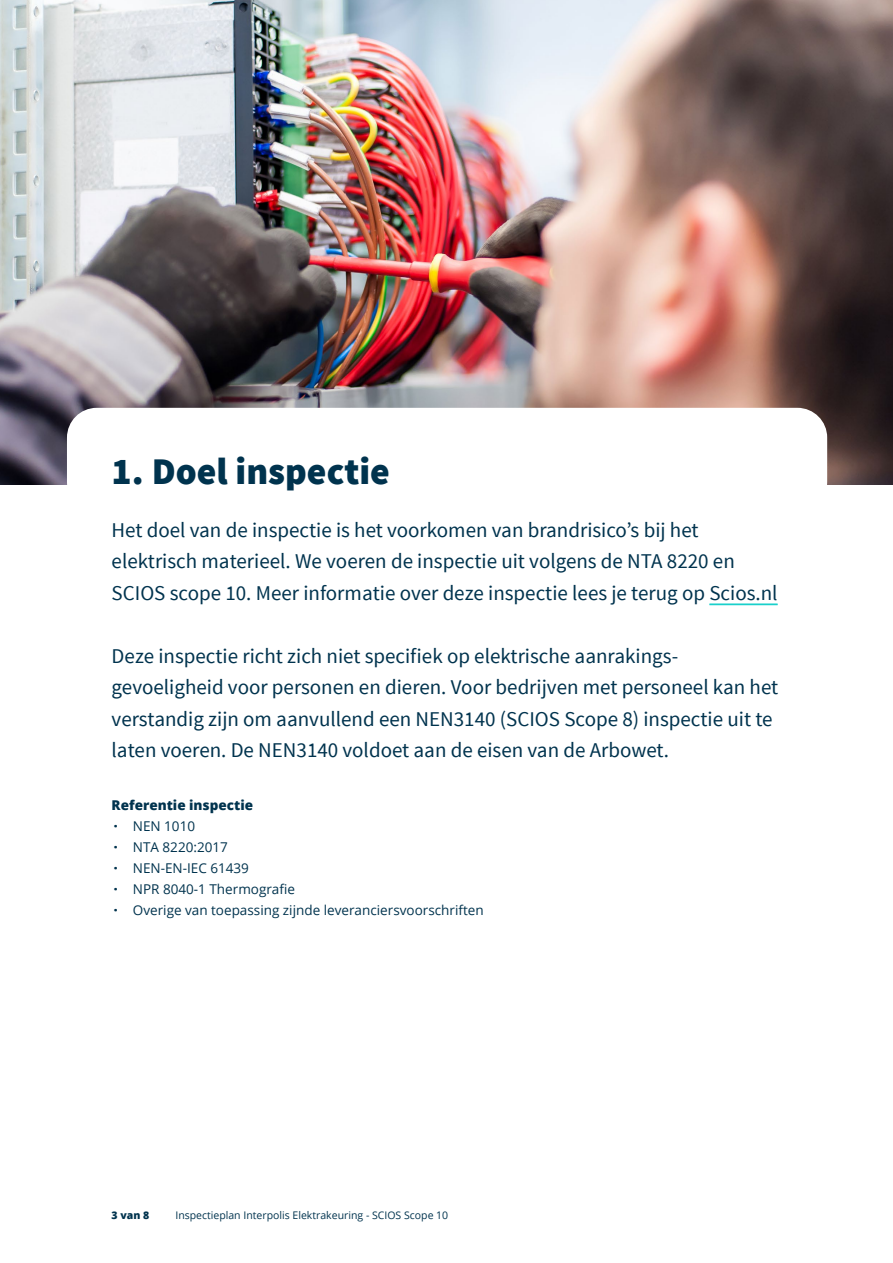
<style>
.page{position:relative;width:893px;height:1263px;background:#fff}
.page>*{position:absolute;margin:0;border:0;box-sizing:border-box;transform-origin:0 0}
.Headline_3_-_Black_2{font:900 37.5px "Source Sans Pro";color:#00334e}
.Intro{font:21px/31.5px "Source Sans Pro";color:#00334e}
.t1{font:13.5px "Open Sans";color:#00334e}
.Body_Title{font:800 13.5px "Open Sans";color:#00334e}
.Body{font:10.5px "Open Sans";color:#00334e}
.Body-2{font:800 10.5px "Open Sans";color:#00334e}
.s1{font-weight:800}
</style>
<div class="page">
<img style="left:0;top:0;width:893px;height:484px">
<div style="left:67px;top:408px;width:760px;height:103px;background:#fff;border-radius:30px"></div>
<hr style="left:709px;top:604px;width:69px;height:1px;background:#00cbc6">
<p class="Headline_3_-_Black_2" style="left:112px;top:447px;width:280px">1. Doel inspectie</p>
<p class="Intro" style="left:112px;top:514px;width:667px">Het doel van de inspectie is het voorkomen van brandrisico’s bij het elektrisch materieel. We voeren de inspectie uit volgens de NTA 8220 en<br>SCIOS scope 10. Meer informatie over deze inspectie lees je terug op Scios.nl</p>
<p class="Intro" style="left:112px;top:640px;width:668px">Deze inspectie richt zich niet specifiek op elektrische aanrakings&shy;gevoeligheid voor personen en dieren. Voor bedrijven met personeel kan het verstandig zijn om aanvullend een NEN3140 (SCIOS Scope 8) inspectie uit te laten voeren. De NEN3140 voldoet aan de eisen van de Arbowet.</p>
<p class="Body_Title" style="left:112px;top:795px;width:143px">Referentie inspectie</p>
<p class="t1" style="left:114px;top:817px;width:83px"><span class="s1">·</span> NEN 1010</p>
<p class="t1" style="left:114px;top:838px;width:116px"><span class="s1">·</span> NTA 8220:2017</p>
<p class="t1" style="left:114px;top:859px;width:137px"><span class="s1">·</span> NEN-EN-IEC 61439</p>
<p class="t1" style="left:114px;top:880px;width:183px"><span class="s1">·</span> NPR 8040-1 Thermografie</p>
<p class="t1" style="left:114px;top:901px;width:371px"><span class="s1">·</span> Overige van toepassing zijnde leveranciersvoorschriften</p>
<p class="Body-2" style="left:112px;top:1207px;width:39px">3 van 8</p>
<p class="Body" style="left:175px;top:1208px;width:274px">Inspectieplan Interpolis Elektrakeuring - SCIOS Scope 10</p>
</div>
